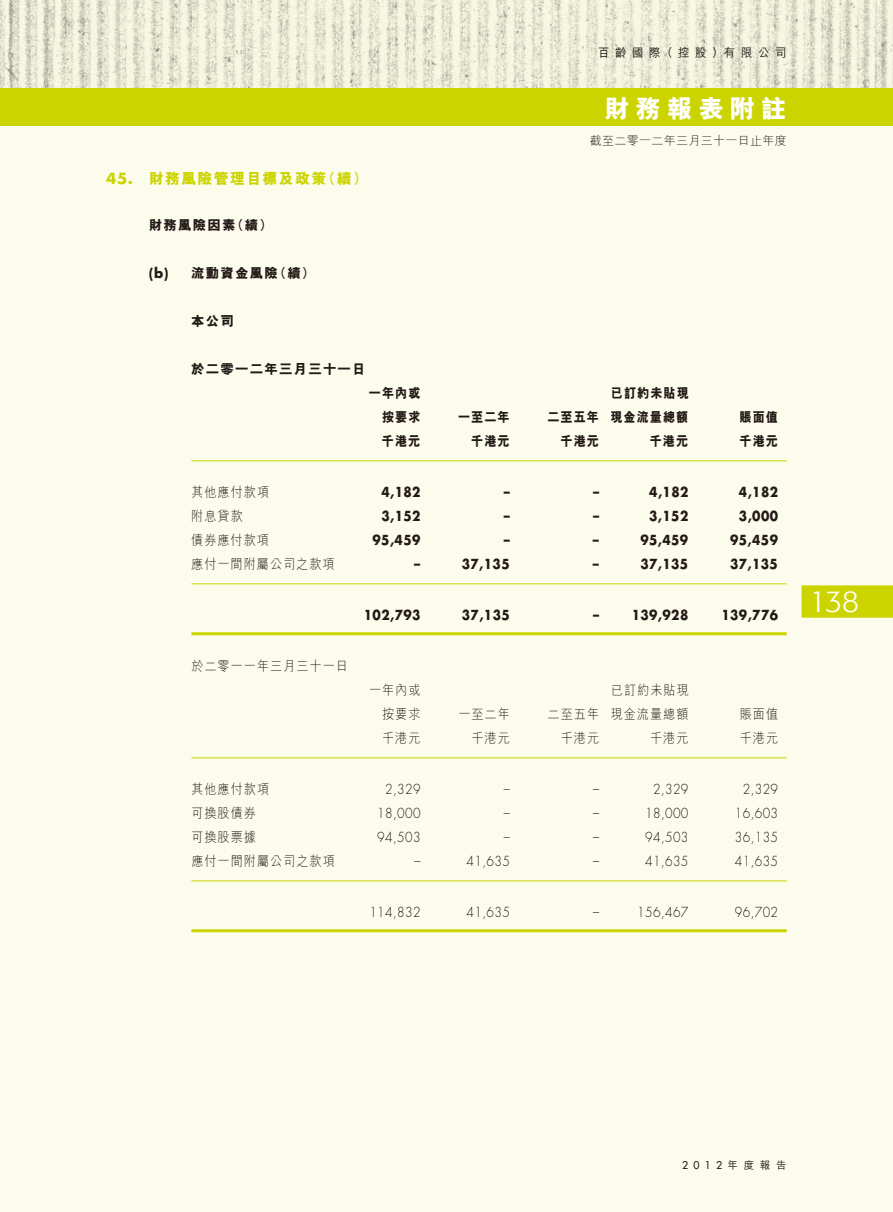
<style>
.page{position:relative;width:893px;height:1212px;background:#fcfced}
.page>*{position:absolute;margin:0;border:0;box-sizing:border-box;transform-origin:0 0}
.t1{font:300 30px "Formata";color:#fff}
.t2{font:800 25.5px "M Hei HK";letter-spacing:.23em;color:#fff}
.t3{font:800 15px "M Hei HK";letter-spacing:.085em;color:#ccd400}
.t4{font:700 15px "Futura Std";color:#ccd400}
.t5{font:300 13.5px "M Hei HK";letter-spacing:.08em;color:#231916;scale:.9 1}
.t6{font:300 13.5px "Futura Std";letter-spacing:.03em;color:#231916;scale:.9 1}
.t7{font:700 13.5px "Futura Std";letter-spacing:.035em;color:#231916;scale:.9 1}
.t8{font:800 13.5px "M Hei HK";letter-spacing:.085em;color:#231916;scale:.9 1}
.t9{font:800 13.5px "M Hei HK";letter-spacing:.085em;color:#231916}
.t10{font:700 13.5px "Futura Std";letter-spacing:.035em;color:#231916}
.t11{font:300 12px "M Hei HK";letter-spacing:.03em;color:#231916}
.t12{font:500 12px "M Hei HK";color:#231916;scale:.95 1}
.t13{font:500 10.5px "M Hei HK";color:#231916}
.t14{font:500 10.5px "Futura Std";color:#231916}
</style>
<div class="page">
<svg style="left:801px;top:585px;width:92px;height:33px"></svg>
<img style="left:0;top:0;width:893px;height:89px">
<div style="left:0;top:89px;width:893px;height:37px;background:#ccd400"></div>
<hr style="left:191px;top:460px;width:596px;height:1px;background:#ccd400">
<hr style="left:191px;top:583px;width:596px;height:1px;background:#ccd400">
<hr style="left:191px;top:632px;width:596px;height:3px;background:#ccd400">
<hr style="left:191px;top:757px;width:596px;height:1px;background:#ccd400">
<hr style="left:191px;top:880px;width:596px;height:1px;background:#ccd400">
<hr style="left:191px;top:929px;width:596px;height:3px;background:#ccd400">
<p class="t4" style="left:106px;top:168px;width:28px">45.</p>
<p class="t3" style="left:149px;top:168px;width:179px">財務風險管理目標及政策</p>
<p class="t3" style="left:321px;top:168px;width:48px">（續(</p>
<p class="t9" style="left:149px;top:216px;width:88px">財務風險因素</p>
<p class="t9" style="left:231px;top:216px;width:43px">（續(</p>
<p class="t10" style="left:149px;top:264px;width:21px">b( )</p>
<p class="t9" style="left:191px;top:264px;width:88px">流動資金風險</p>
<p class="t9" style="left:273px;top:264px;width:43px">（續(</p>
<p class="t9" style="left:191px;top:312px;width:44px">本公司</p>
<p class="t9" style="left:191px;top:360px;width:176px">於二零一二年三月三十一日</p>
<p class="t8" style="left:369px;top:384px;width:59px">一年內或</p>
<p class="t8" style="left:382px;top:408px;width:44px">按要求</p>
<p class="t5" style="left:191px;top:483px;width:88px">其他應付款項</p>
<p class="t5" style="left:191px;top:507px;width:59px">附息貸款</p>
<p class="t5" style="left:191px;top:531px;width:88px">債券應付款項</p>
<p class="t5" style="left:191px;top:555px;width:161px">應付一間附屬公司之款項</p>
<p class="t5" style="left:191px;top:657px;width:176px">於二零一一年三月三十一日</p>
<p class="t5" style="left:191px;top:780px;width:88px">其他應付款項</p>
<p class="t5" style="left:191px;top:804px;width:73px">可換股債券</p>
<p class="t5" style="left:191px;top:828px;width:73px">可換股票據</p>
<p class="t5" style="left:191px;top:852px;width:161px">應付一間附屬公司之款項</p>
<p class="t8" style="left:382px;top:432px;width:44px">千港元</p>
<p class="t7" style="left:381px;top:483px;width:45px">4,182</p>
<p class="t7" style="left:381px;top:507px;width:45px">3,152</p>
<p class="t7" style="left:373px;top:531px;width:55px">95,459</p>
<p class="t7" style="left:414px;top:555px;width:8px">–</p>
<p class="t7" style="left:364px;top:606px;width:64px">102,793</p>
<p class="t5" style="left:369px;top:681px;width:59px">一年內或</p>
<p class="t5" style="left:382px;top:705px;width:44px">按要求</p>
<p class="t5" style="left:382px;top:729px;width:44px">千港元</p>
<p class="t6" style="left:385px;top:781px;width:41px">2,329</p>
<p class="t6" style="left:377px;top:805px;width:50px">18,000</p>
<p class="t6" style="left:377px;top:829px;width:50px">94,503</p>
<p class="t6" style="left:414px;top:853px;width:8px">–</p>
<p class="t6" style="left:369px;top:904px;width:58px">114,832</p>
<p class="t8" style="left:458px;top:408px;width:59px">一至二年</p>
<p class="t8" style="left:471px;top:432px;width:44px">千港元</p>
<p class="t7" style="left:504px;top:483px;width:8px">–</p>
<p class="t7" style="left:504px;top:507px;width:8px">–</p>
<p class="t7" style="left:504px;top:531px;width:8px">–</p>
<p class="t7" style="left:462px;top:555px;width:55px">37,135</p>
<p class="t7" style="left:462px;top:606px;width:55px">37,135</p>
<p class="t5" style="left:458px;top:705px;width:59px">一至二年</p>
<p class="t5" style="left:471px;top:729px;width:44px">千港元</p>
<p class="t6" style="left:504px;top:781px;width:8px">–</p>
<p class="t6" style="left:504px;top:805px;width:8px">–</p>
<p class="t6" style="left:504px;top:829px;width:8px">–</p>
<p class="t6" style="left:467px;top:853px;width:50px">41,635</p>
<p class="t6" style="left:467px;top:904px;width:50px">41,635</p>
<p class="t12" style="left:615px;top:43px;width:14px">齡</p>
<p class="t12" style="left:649px;top:43px;width:44px">際（控</p>
<p class="t12" style="left:695px;top:43px;width:44px">股）有</p>
<p class="t12" style="left:775px;top:43px;width:13px">司</p>
<p class="t12" style="left:741px;top:43px;width:13px">限</p>
<p class="t12" style="left:598px;top:43px;width:14px">百</p>
<h2 class="t2" style="left:604px;top:91px;width:184px">財務報表附註</h2>
<p class="t12" style="left:632px;top:43px;width:14px">國</p>
<p class="t12" style="left:758px;top:43px;width:14px">公</p>
<p class="t11" style="left:590px;top:132px;width:199px">截至二零一二年三月三十一日止年度</p>
<p class="t8" style="left:611px;top:384px;width:88px">已訂約未貼現</p>
<p class="t8" style="left:547px;top:408px;width:59px">二至五年</p>
<p class="t8" style="left:610px;top:408px;width:88px">現金流量總額</p>
<p class="t8" style="left:740px;top:408px;width:44px">賬面值</p>
<p class="t8" style="left:560px;top:432px;width:44px">千港元</p>
<p class="t8" style="left:650px;top:432px;width:44px">千港元</p>
<p class="t8" style="left:739px;top:432px;width:44px">千港元</p>
<p class="t7" style="left:593px;top:483px;width:8px">–</p>
<p class="t7" style="left:649px;top:483px;width:45px">4,182</p>
<p class="t7" style="left:739px;top:483px;width:45px">4,182</p>
<p class="t7" style="left:593px;top:507px;width:8px">–</p>
<p class="t7" style="left:649px;top:507px;width:45px">3,152</p>
<p class="t7" style="left:739px;top:507px;width:45px">3,000</p>
<p class="t7" style="left:593px;top:531px;width:8px">–</p>
<p class="t7" style="left:640px;top:531px;width:55px">95,459</p>
<p class="t7" style="left:730px;top:531px;width:55px">95,459</p>
<p class="t7" style="left:593px;top:555px;width:8px">–</p>
<p class="t7" style="left:640px;top:555px;width:55px">37,135</p>
<p class="t7" style="left:730px;top:555px;width:55px">37,135</p>
<p class="t7" style="left:593px;top:606px;width:8px">–</p>
<p class="t7" style="left:632px;top:606px;width:64px">139,928</p>
<p class="t7" style="left:721px;top:606px;width:64px">139,776</p>
<h1 class="t1" style="left:809px;top:584px;width:52px">138</h1>
<p class="t5" style="left:611px;top:681px;width:88px">已訂約未貼現</p>
<p class="t5" style="left:548px;top:705px;width:59px">二至五年</p>
<p class="t5" style="left:611px;top:705px;width:88px">現金流量總額</p>
<p class="t5" style="left:740px;top:705px;width:44px">賬面值</p>
<p class="t5" style="left:561px;top:729px;width:44px">千港元</p>
<p class="t5" style="left:650px;top:729px;width:44px">千港元</p>
<p class="t5" style="left:740px;top:729px;width:44px">千港元</p>
<p class="t6" style="left:593px;top:781px;width:8px">–</p>
<p class="t6" style="left:653px;top:781px;width:41px">2,329</p>
<p class="t6" style="left:743px;top:781px;width:41px">2,329</p>
<p class="t6" style="left:593px;top:805px;width:8px">–</p>
<p class="t6" style="left:645px;top:805px;width:50px">18,000</p>
<p class="t6" style="left:735px;top:805px;width:50px">16,603</p>
<p class="t6" style="left:593px;top:829px;width:8px">–</p>
<p class="t6" style="left:645px;top:829px;width:50px">94,503</p>
<p class="t6" style="left:735px;top:829px;width:50px">36,135</p>
<p class="t6" style="left:593px;top:853px;width:8px">–</p>
<p class="t6" style="left:645px;top:853px;width:50px">41,635</p>
<p class="t6" style="left:735px;top:853px;width:50px">41,635</p>
<p class="t6" style="left:593px;top:904px;width:8px">–</p>
<p class="t6" style="left:637px;top:904px;width:58px">156,467</p>
<p class="t6" style="left:735px;top:904px;width:50px">96,702</p>
<p class="t13" style="left:727px;top:1158px;width:61px">年度報告</p>
<p class="t14" style="left:682px;top:1158px;width:42px">2012</p>
</div>
